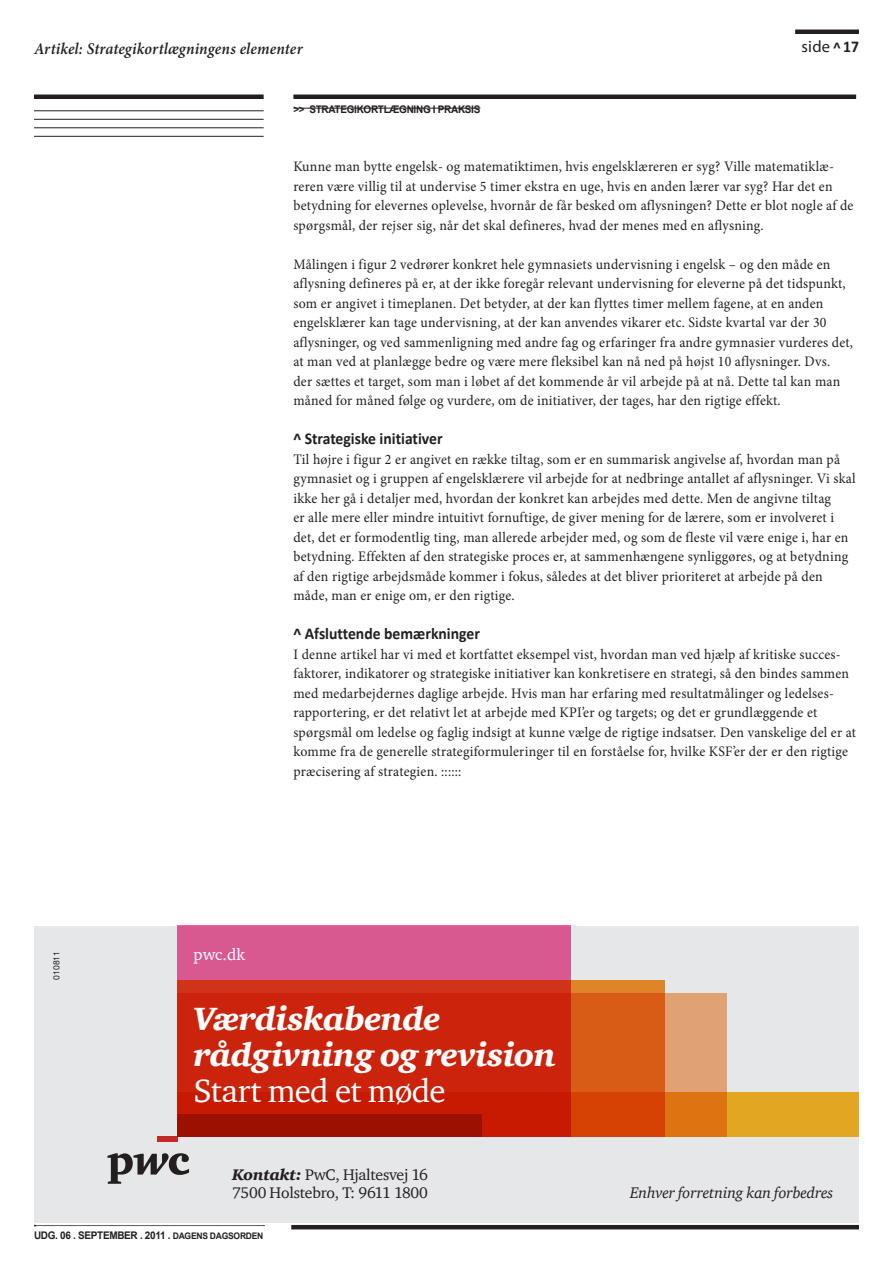
<style>
.page{position:relative;width:893px;height:1263px;background:#fff}
.page>*{position:absolute;margin:0;border:0;box-sizing:border-box;transform-origin:0 0}
.t1{font:italic 900 33px/36px "ITC Charter Com";letter-spacing:-.015em;color:#fff}
.BR_TXT{font:700 16.5px "Calibri";color:#231f20;scale:.95 1}
.TOP_KURSIV{font:italic 600 16.5px "Minion Pro";letter-spacing:.01em;color:#231f20;scale:.95 1}
.t2{font:16.5px "Myriad Pro";color:#231f20}
.t3{font:16.5px "ITC Charter Com";color:#fff}
.t4{font:15.75px/18px "ITC Charter Com";letter-spacing:-.01em;color:#231f20}
.t5{font:italic 15.75px "ITC Charter Com";letter-spacing:-.01em;color:#231f20}
.BR_TXT-2{font:14.55px/19.5px "Minion Pro";letter-spacing:.015em;color:#231f20;scale:.95 1}
.DATO{font:700 10.5px "Arial";letter-spacing:-.03em;color:#231f20;scale:.95 1}
.ARTIKEL_FORTSÆT{font:700 10.5px "Arial";letter-spacing:-.03em;color:#231f20;scale:.95 1}
.t6{font:8.55px "Helvetica Neue";color:#231f20}
.s1{font-family:"Calibri";font-weight:700;font-size:15px}
.s2{font-family:"Calibri";font-weight:700}
.s3{font-weight:400;font-style:normal}
.s4{font-weight:900;font-style:italic}
.s5{font-size:9px}
</style>
<div class="page">
<div style="left:34px;top:94px;width:230px;height:5px;background:#231f20"></div>
<hr style="left:34px;top:111px;width:230px;height:1px;background:#231f20">
<hr style="left:34px;top:119px;width:230px;height:1px;background:#231f20">
<hr style="left:34px;top:128px;width:230px;height:1px;background:#231f20">
<hr style="left:34px;top:136px;width:230px;height:1px;background:#231f20">
<hr style="left:795px;top:30px;width:64px;height:4px;background:#231f20">
<svg style="left:34px;top:1225px;width:230px;height:1px"></svg>
<div style="left:293px;top:94px;width:563px;height:5px;background:#231f20"></div>
<hr style="left:291px;top:1225px;width:568px;height:4px;background:#231f20">
<hr style="left:293px;top:108px;width:187px;height:1px;background:#231f20">
<div style="left:34px;top:925px;width:825px;height:297px;background:#e6e7e9"></div>
<div style="left:157px;top:1136px;width:20px;height:5px;background:#c32a25"></div>
<svg style="left:107px;top:1153px;width:82px;height:31px"></svg>
<div style="left:177px;top:925px;width:394px;height:211px;background:#d85990"></div>
<div style="left:177px;top:993px;width:550px;height:143px;background:#e0a175"></div>
<svg style="left:177px;top:980px;width:488px;height:112px;fill:#cb230c"></svg>
<svg style="left:177px;top:1092px;width:682px;height:44px"></svg>
<div style="left:177px;top:1114px;width:304px;height:22px;background:#9c1000"></div>
<p class="TOP_KURSIV" style="left:34px;top:37px;width:284px">Artikel: Strategikortlægningens elementer</p>
<p class="t2" style="left:801px;top:36px;width:59px">side <span class="s1">^</span> <span class="s2">17</span></p>
<p class="ARTIKEL_FORTSÆT" style="left:293px;top:102px;width:198px">&gt;&gt; STRATEGIKORTLÆGNING I PRAKSIS</p>
<p class="t6" style="left:51px;top:980px;width:30px;rotate:-90deg">010811</p>
<p class="BR_TXT-2" style="left:293px;top:157px;width:591px">Kunne man bytte engelsk- og matematiktimen, hvis engelsklæreren er syg? Ville matematiklæ&shy;reren være villig til at undervise 5 timer ekstra en uge, hvis en anden lærer var syg? Har det en betydning for elevernes oplevelse, hvornår de får besked om aflysningen? Dette er blot nogle af de spørgsmål, der rejser sig, når det skal defineres, hvad der menes med en aflysning.</p>
<p class="BR_TXT-2" style="left:293px;top:254px;width:591px">Målingen i figur 2 vedrører konkret hele gymnasiets undervisning i engelsk – og den måde en aflysning defineres på er, at der ikke foregår relevant undervisning for eleverne på det tidspunkt, som er angivet i timeplanen. Det betyder, at der kan flyttes timer mellem fagene, at en anden engelsklærer kan tage undervisning, at der kan anvendes vikarer etc. Sidste kvartal var der 30 aflysninger, og ved sammenligning med andre fag og erfaringer fra andre gymnasier vurderes det, at man ved at planlægge bedre og være mere fleksibel kan nå ned på højst 10 aflysninger. Dvs.<br>der sættes et target, som man i løbet af det kommende år vil arbejde på at nå. Dette tal kan man måned for måned følge og vurdere, om de initiativer, der tages, har den rigtige effekt.</p>
<p class="BR_TXT" style="left:293px;top:428px;width:159px">^ Strategiske initiativer</p>
<p class="BR_TXT-2" style="left:293px;top:449px;width:593px">Til højre i figur 2 er angivet en række tiltag, som er en summarisk angivelse af, hvordan man på gymnasiet og i gruppen af engelsklærere vil arbejde for at nedbringe antallet af aflysninger. Vi skal ikke her gå i detaljer med, hvordan der konkret kan arbejdes med dette. Men de angivne tiltag<br>er alle mere eller mindre intuitivt fornuftige, de giver mening for de lærere, som er involveret i det, det er formodentlig ting, man allerede arbejder med, og som de fleste vil være enige i, har en betydning. Effekten af den strategiske proces er, at sammenhængene synliggøres, og at betydning af den rigtige arbejdsmåde kommer i fokus, således at det bliver prioriteret at arbejde på den måde, man er enige om, er den rigtige.</p>
<p class="BR_TXT" style="left:293px;top:623px;width:198px">^ Afsluttende bemærkninger</p>
<p class="BR_TXT-2" style="left:293px;top:644px;width:594px">I denne artikel har vi med et kortfattet eksempel vist, hvordan man ved hjælp af kritiske succes&shy;faktorer, indikatorer og strategiske initiativer kan konkretisere en strategi, så den bindes sammen med medarbejdernes daglige arbejde. Hvis man har erfaring med resultatmålinger og ledelses&shy;rapportering, er det relativt let at arbejde med KPI’er og targets; og det er grundlæggende et spørgsmål om ledelse og faglig indsigt at kunne vælge de rigtige indsatser. Den vanskelige del er at komme fra de generelle strategiformuleringer til en forståelse for, hvilke KSF’er der er den rigtige præcisering af strategien. ::::::</p>
<p class="t3" style="left:194px;top:944px;width:53px">pwc.dk</p>
<p class="t1" style="left:194px;top:1001px;width:364px">Værdiskabende rådgivning og revision<br><span class="s3">Start med et møde</span></p>
<p class="t4" style="left:232px;top:1165px;width:197px"><span class="s4">Kontakt:</span> PwC, Hjaltesvej 16<br>7500 Holstebro, T: 9611 1800</p>
<p class="t5" style="left:630px;top:1183px;width:205px">Enhver forretning kan forbedres</p>
<p class="DATO" style="left:34px;top:1228px;width:243px">UDG. 06 . SEPTEMBER . 2011 . <span class="s5">DAGENS DAGSORDEN</span></p>
</div>
